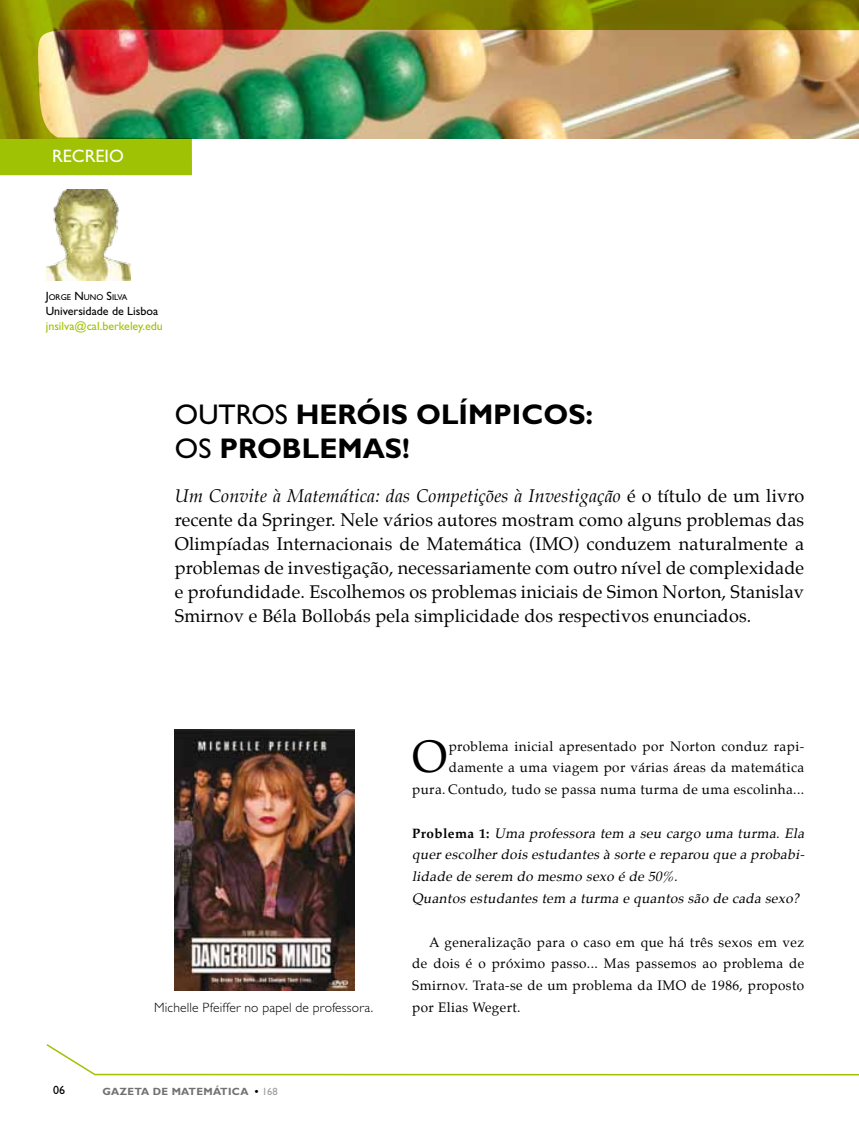
<style>
.page{position:relative;width:859px;height:1132px;background:#fff}
.page>*{position:absolute;margin:0;border:0;box-sizing:border-box;transform-origin:0 0}
.t1{font:44.7px "Palatino";color:#000}
.t2{font:700 28.5px/34.2px "Gill Sans Std";color:#000}
.t3{font:18px/24px "Palatino";letter-spacing:.01em;color:#000;text-align:justify}
.t4{font:18px "Gill Sans Std";color:#fff}
.t5{font:13.5px/21.8px "Palatino";letter-spacing:.03em;color:#000;text-align:right}
.t6{font:italic 13.5px/21.8px "Palatino";color:#000}
.t7{font:300 13.5px "Gill Sans Std";letter-spacing:.015em;color:#000}
.t8{font:12px/15px "Gill Sans Std";color:#9fc204}
.t9{font:12px "Gill Sans Std";color:#000}
.t10{font:700 10.5px "Gill Sans Std";letter-spacing:.03em;color:#707172}
.t11{font:8.4px "Gill Sans Std";color:#000}
.s1{font-size:12px}
.s2{color:#000}
.s3{font-weight:400}
.s4{font-style:italic}
.s5{font-weight:700;font-style:normal}
.s6{font-weight:400;color:#9c9e9f}
</style>
<div class="page">
<img style="left:0;top:0;width:859px;height:175px">
<img style="left:46px;top:190px;width:84px;height:90px">
<svg style="left:46px;top:1044px;width:813px;height:31px"></svg>
<img style="left:175px;top:729px;width:180px;height:261px">
<p class="t4" style="left:52px;top:146px;width:73px">RECREIO</p>
<p class="t11" style="left:46px;top:292px;width:83px"><span class="s1">J</span>ORGE <span class="s1">N</span> UNO <span class="s1">S</span>ILVA</p>
<p class="t8" style="left:46px;top:303px;width:119px"><span class="s2">Universidade de Lisboa </span>jnsilva@cal.berkeley.edu</p>
<p class="t2" style="left:175px;top:397px;width:420px"><span class="s3">Outros</span> HERÓIS OLÍMPICOS: <span class="s3">os</span> PROBLEMA</p>
<p class="t2" style="left:385px;top:431px;width:26px">S!</p>
<p class="t3" style="left:175px;top:483px;width:631px"><span class="s4">Um Convite à Matemática: das Competições à Investigação</span> é o título de um livro recente da Springer. Nele vários autores mostram como alguns problemas das Olimpíadas Internacionais de Matemática (IMO) conduzem naturalmente a problemas de investigação, necessariamente com outro nível de complexidade e profundidade. Escolhemos os problemas iniciais de Simon Norton, Stanislav Smirnov e Béla Bollobás pela simplicidade dos respectivos enunciados.</p>
<p class="t1" style="left:412px;top:719px;width:37px">O</p>
<p class="t5" style="left:412px;top:734px;width:393px">problema inicial apresentado por Norton conduz rapi&shy;damente a uma viagem por várias áreas da matemática pura. Contudo, tudo se passa numa turma de uma escolinha...</p>
<p class="t6" style="left:412px;top:821px;width:397px"><span class="s5">P r o b l e m a 1 :</span> Uma professora tem a seu cargo uma turma. Ela querescolherdoisestudantesà sorte e reparou que a probabi&shy;lidade de serem do mesmo sexo é de 50%.<br>Quantosestudantestem a turma e quantossão de cada sexo?</p>
<p class="t5" style="left:412px;top:930px;width:393px;text-align:justify;text-indent:17px">A generalização para o caso em que há três sexos em vez de dois é o próximo passo... Mas passemos ao problema de Smirnov. Trata-se de um problema da IMO de 1986, proposto</p>
<p class="t7" style="left:154px;top:999px;width:221px">Michelle Pfeiffer no papel de professora.</p>
<p class="t5" style="left:412px;top:995px;width:110px">por Elias Wegert.</p>
<p class="t9" style="left:53px;top:1082px;width:13px">06</p>
<p class="t10" style="left:102px;top:1084px;width:177px">GAZETA DE MATEMÁTICA <span class="s2">•</span> <span class="s6">168</span></p>
</div>
